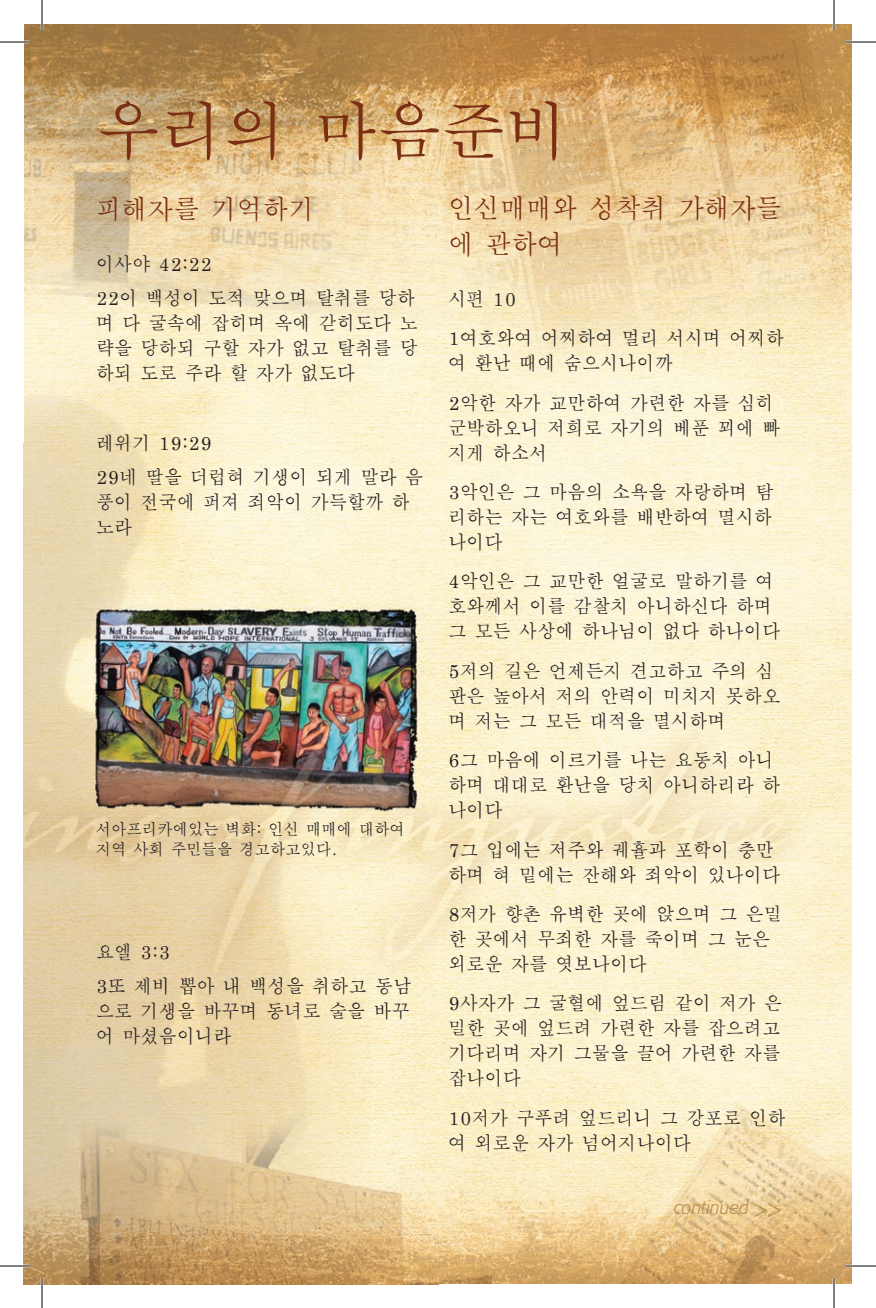
<style>
.page{position:relative;width:876px;height:1308px;background:#fff}
.page>*{position:absolute;margin:0;border:0;box-sizing:border-box;transform-origin:0 0}
.t1{font:64px "Apple Myungjo";color:#7a2e14}
.t2{font:27px/36px "Apple Myungjo";letter-spacing:.01em;color:#7a2e14;scale:.95 1}
.t3{font:19px/25px "Apple Myungjo";letter-spacing:.01em;color:#231f20;scale:.95 1}
.t4{font:italic 300 19px "Formata";color:#bc8e49;scale:.95 1}
.t5{font:16px/20px "Apple Myungjo";letter-spacing:.01em;color:#231f20;scale:.95 1}
.s1{font-style:normal}
</style>
<div class="page">
<img style="left:24px;top:24px;width:828px;height:1261px">
<hr style="left:0;top:41px;width:30px;height:2px;background:#fff">
<hr style="left:846px;top:41px;width:30px;height:2px;background:#fff">
<hr style="left:0;top:1265px;width:30px;height:2px;background:#fff">
<hr style="left:846px;top:1265px;width:30px;height:2px;background:#fff">
<hr style="left:41px;top:0;width:2px;height:30px;background:#fff">
<hr style="left:41px;top:1278px;width:2px;height:30px;background:#fff">
<hr style="left:833px;top:0;width:2px;height:30px;background:#fff">
<hr style="left:833px;top:1278px;width:2px;height:30px;background:#fff">
<hr style="left:0;top:42px;width:30px;height:1px;background:#000">
<hr style="left:846px;top:42px;width:30px;height:1px;background:#000">
<hr style="left:0;top:1266px;width:30px;height:1px;background:#000">
<hr style="left:846px;top:1266px;width:30px;height:1px;background:#000">
<hr style="left:42px;top:0;width:1px;height:30px;background:#000">
<hr style="left:42px;top:1278px;width:1px;height:30px;background:#000">
<hr style="left:834px;top:0;width:1px;height:30px;background:#000">
<hr style="left:834px;top:1278px;width:1px;height:30px;background:#000">
<h1 class="t1" style="left:96px;top:95px;width:475px">우리의 마음준비</h1>
<h2 class="t2" style="left:96px;top:191px;width:232px">피해자를 기억하기</h2>
<p class="t3" style="left:96px;top:247px;width:337px;line-height:34px">이사야 42:22<br>22이 백성이 도적 맞으며 탈취를 당하</p>
<p class="t3" style="left:96px;top:311px;width:340px;text-align:justify">며 다 굴속에 잡히며 옥에 갇히도다 노 략을 당하되 구할 자가 없고 탈취를 당 하되 도로 주라 할 자가 없도다</p>
<p class="t3" style="left:96px;top:426px;width:346px;line-height:34px">레위기 19:29<br>29네 딸을 더럽혀 기생이 되게 말라 음</p>
<p class="t3" style="left:96px;top:490px;width:332px">풍이 전국에 퍼져 죄악이 가득할까 하 노라</p>
<p class="t5" style="left:96px;top:819px;width:327px">서아프리카에있는 벽화: 인신 매매에 대하여 지역 사회 주민들을 경고하고있다.</p>
<p class="t3" style="left:96px;top:935px;width:334px;line-height:34px">요엘 3:3<br>3또 제비 뽑아 내 백성을 취하고 동남</p>
<p class="t3" style="left:96px;top:999px;width:332px">으로 기생을 바꾸며 동녀로 술을 바꾸 어 마셨음이니라</p>
<h2 class="t2" style="left:448px;top:190px;width:353px">인신매매와 성착취 가해자들 에 관하여</h2>
<p class="t3" style="left:448px;top:279px;width:355px;line-height:39.4px">시편 10<br>1여호와여 어찌하여 멀리 서시며 어찌하</p>
<p class="t3" style="left:448px;top:344px;width:344px;line-height:39.4px">여 환난 때에 숨으시나이까<br>2악한 자가 교만하여 가련한 자를 심히</p>
<p class="t3" style="left:448px;top:416px;width:351px">군박하오니 저희로 자기의 베푼 꾀에 빠 지게 하소서</p>
<p class="t3" style="left:448px;top:480px;width:344px;text-align:justify">3악인은 그 마음의 소욕을 자랑하며 탐 리하는 자는 여호와를 배반하여 멸시하 나이다</p>
<p class="t3" style="left:448px;top:569px;width:351px">4악인은 그 교만한 얼굴로 말하기를 여 호와께서 이를 감찰치 아니하신다 하며 그 모든 사상에 하나님이 없다 하나이다</p>
<p class="t3" style="left:448px;top:659px;width:351px">5저의 길은 언제든지 견고하고 주의 심 판은 높아서 저의 안력이 미치지 못하오 며 저는 그 모든 대적을 멸시하며</p>
<p class="t3" style="left:448px;top:748px;width:351px">6그 마음에 이르기를 나는 요동치 아니 하며 대대로 환난을 당치 아니하리라 하 나이다</p>
<p class="t3" style="left:448px;top:838px;width:351px">7그 입에는 저주와 궤휼과 포학이 충만 하며 혀 밑에는 잔해와 죄악이 있나이다</p>
<p class="t3" style="left:448px;top:902px;width:353px">8저가 향촌 유벽한 곳에 앉으며 그 은밀 한 곳에서 무죄한 자를 죽이며 그 눈은 외로운 자를 엿보나이다</p>
<p class="t3" style="left:448px;top:991px;width:353px;text-align:justify">9사자가 그 굴혈에 엎드림 같이 저가 은 밀한 곳에 엎드려 가련한 자를 잡으려고 기다리며 자기 그물을 끌어 가련한 자를 잡나이다</p>
<p class="t3" style="left:448px;top:1106px;width:357px">10저가 구푸려 엎드리니 그 강포로 인하 여 외로운 자가 넘어지나이다</p>
<p class="t4" style="left:674px;top:1196px;width:114px">continued <span class="s1">&gt;&gt;</span></p>
</div>
